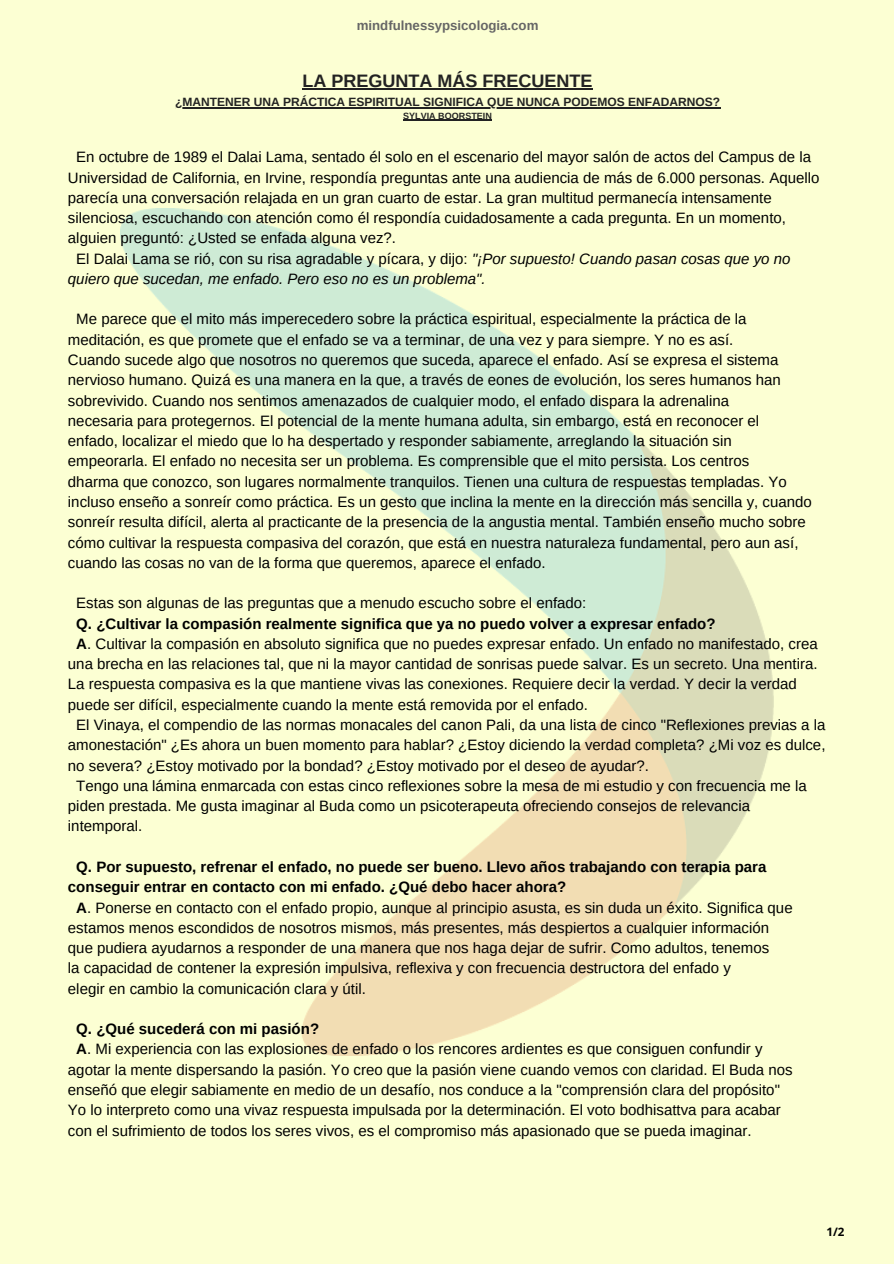
<style>
.page{position:relative;width:894px;height:1264px;background:#fff}
.page>*{position:absolute;margin:0;border:0;box-sizing:border-box;transform-origin:0 0}
.t1{font:700 18px "Arimo";color:#222}
.t2{font:15px/20.2px "Arimo";color:#000}
.t3{font:700 15px "Arimo";color:#000}
.t4{font:italic 15px "Arimo";color:#000}
.t5{font:700 13.2px "Arimo";color:#666}
.t6{font:700 12px "Arimo";color:#222}
.t7{font:700 11.7px "Open Sans";color:#000}
.t8{font:700 9px "Arimo";color:#222}
.s1{font-style:italic}
.s2{font-weight:700}
</style>
<div class="page">
<div style="left:0;top:0;width:893px;height:1263px;background:#fcffd3"></div>
<img style="left:121px;top:209px;width:652px;height:846px">
<hr style="left:302px;top:88px;width:290px;height:1px;background:#222">
<hr style="left:175px;top:107px;width:545px;height:2px;background:#222">
<hr style="left:403px;top:120px;width:89px;height:1px;background:#222">
<p class="t5" style="left:356px;top:18px;width:183px">mindfulnessypsicologia.com</p>
<p class="t1" style="left:302px;top:71px;width:291px">LA PREGUNTA MÁS FRECUENTE</p>
<p class="t6" style="left:175px;top:95px;width:546px">¿MANTENER UNA PRÁCTICA ESPIRITUAL SIGNIFICA QUE NUNCA PODEMOS ENFADARNOS?</p>
<p class="t8" style="left:403px;top:110px;width:90px">SYLVIA BOORSTEIN</p>
<p class="t2" style="left:76px;top:147px;width:736px">En octubre de 1989 el Dalai Lama, sentado él solo en el escenario del mayor salón de actos del Campus de la</p>
<p class="t2" style="left:68px;top:167px;width:752px">Universidad de California, en Irvine, respondía preguntas ante una audiencia de más de 6.000 personas. Aquello</p>
<p class="t2" style="left:68px;top:187px;width:705px">parecía una conversación relajada en un gran cuarto de estar. La gran multitud permanecía intensamente</p>
<p class="t2" style="left:68px;top:208px;width:719px">silenciosa, escuchando con atención como él respondía cuidadosamente a cada pregunta. En un momento,</p>
<p class="t2" style="left:68px;top:228px;width:329px">alguien preguntó: ¿Usted se enfada alguna vez?.</p>
<p class="t2" style="left:76px;top:248px;width:715px">El Dalai Lama se rió, con su risa agradable y pícara, y dijo: <span class="s1">"¡Por supuesto! Cuando pasan cosas que yo no</span></p>
<p class="t4" style="left:68px;top:270px;width:419px">quiero que sucedan, me enfado. Pero eso no es un problema".</p>
<p class="t2" style="left:68px;top:309px;width:745px;text-indent:8px">Me parece que el mito más imperecedero sobre la práctica espiritual, especialmente la práctica de la meditación, es que promete que el enfado se va a terminar, de una vez y para siempre. Y no es así.<br>Cuando sucede algo que nosotros no queremos que suceda, aparece el enfado. Así se expresa el sistema nervioso humano. Quizá es una manera en la que, a través de eones de evolución, los seres humanos han sobrevivido. Cuando nos sentimos amenazados de cualquier modo, el enfado dispara la adrenalina<br>necesaria para protegernos. El potencial de la mente humana adulta, sin embargo, está en reconocer el enfado, localizar el miedo que lo ha despertado y responder sabiamente, arreglando la situación sin empeorarla. El enfado no necesita ser un problema. Es comprensible que el mito persista. Los centros<br>dharma que conozco, son lugares normalmente tranquilos. Tienen una cultura de respuestas templadas. Yo incluso enseño a sonreír como práctica. Es un gesto que inclina la mente en la dirección más sencilla y, cuando sonreír resulta difícil, alerta al practicante de la presencia de la angustia mental. También enseño mucho sobre cómo cultivar la respuesta compasiva del corazón, que está en nuestra naturaleza fundamental, pero aun así, cuando las cosas no van de la forma que queremos, aparece el enfado.</p>
<p class="t2" style="left:76px;top:593px;width:511px">Estas son algunas de las preguntas que a menudo escucho sobre el enfado:</p>
<p class="t3" style="left:76px;top:615px;width:640px">Q. ¿Cultivar la compasión realmente significa que ya no puedo volver a expresar enfado?</p>
<p class="t2" style="left:76px;top:633px;width:742px"><span class="s2">A</span>. Cultivar la compasión en absoluto significa que no puedes expresar enfado. Un enfado no manifestado, crea</p>
<p class="t2" style="left:68px;top:654px;width:751px">una brecha en las relaciones tal, que ni la mayor cantidad de sonrisas puede salvar. Es un secreto. Una mentira.</p>
<p class="t2" style="left:68px;top:674px;width:730px">La respuesta compasiva es la que mantiene vivas las conexiones. Requiere decir la verdad. Y decir la verdad</p>
<p class="t2" style="left:68px;top:694px;width:521px">puede ser difícil, especialmente cuando la mente está removida por el enfado.</p>
<p class="t2" style="left:76px;top:714px;width:750px">El Vinaya, el compendio de las normas monacales del canon Pali, da una lista de cinco "Reflexiones previas a la</p>
<p class="t2" style="left:68px;top:735px;width:758px">amonestación" ¿Es ahora un buen momento para hablar? ¿Estoy diciendo la verdad completa? ¿Mi voz es dulce,</p>
<p class="t2" style="left:68px;top:755px;width:582px">no severa? ¿Estoy motivado por la bondad? ¿Estoy motivado por el deseo de ayudar?.</p>
<p class="t2" style="left:76px;top:775px;width:731px">Tengo una lámina enmarcada con estas cinco reflexiones sobre la mesa de mi estudio y con frecuencia me la</p>
<p class="t2" style="left:68px;top:795px;width:683px">piden prestada. Me gusta imaginar al Buda como un psicoterapeuta ofreciendo consejos de relevancia</p>
<p class="t2" style="left:68px;top:816px;width:76px">intemporal.</p>
<p class="t3" style="left:76px;top:858px;width:691px">Q. Por supuesto, refrenar el enfado, no puede ser bueno. Llevo años trabajando con terapia para</p>
<p class="t3" style="left:68px;top:878px;width:499px">conseguir entrar en contacto con mi enfado. ¿Qué debo hacer ahora?</p>
<p class="t2" style="left:76px;top:897px;width:717px"><span class="s2">A</span>. Ponerse en contacto con el enfado propio, aunque al principio asusta, es sin duda un éxito. Significa que</p>
<p class="t2" style="left:68px;top:917px;width:702px">estamos menos escondidos de nosotros mismos, más presentes, más despiertos a cualquier información</p>
<p class="t2" style="left:68px;top:937px;width:702px">que pudiera ayudarnos a responder de una manera que nos haga dejar de sufrir. Como adultos, tenemos</p>
<p class="t2" style="left:68px;top:958px;width:664px">la capacidad de contener la expresión impulsiva, reflexiva y con frecuencia destructora del enfado y</p>
<p class="t2" style="left:68px;top:978px;width:299px">elegir en cambio la comunicación clara y útil.</p>
<p class="t3" style="left:76px;top:1020px;width:244px">Q. ¿Qué sucederá con mi pasión?</p>
<p class="t2" style="left:76px;top:1039px;width:687px"><span class="s2">A</span>. Mi experiencia con las explosiones de enfado o los rencores ardientes es que consiguen confundir y</p>
<p class="t2" style="left:68px;top:1059px;width:726px">agotar la mente dispersando la pasión. Yo creo que la pasión viene cuando vemos con claridad. El Buda nos</p>
<p class="t2" style="left:68px;top:1079px;width:713px">enseñó que elegir sabiamente en medio de un desafío, nos conduce a la "comprensión clara del propósito"</p>
<p class="t2" style="left:68px;top:1099px;width:714px">Yo lo interpreto como una vivaz respuesta impulsada por la determinación. El voto bodhisattva para acabar</p>
<p class="t2" style="left:68px;top:1120px;width:685px">con el sufrimiento de todos los seres vivos, es el compromiso más apasionado que se pueda imaginar.</p>
<p class="t7" style="left:826px;top:1222px;width:20px">1/2</p>
</div>
